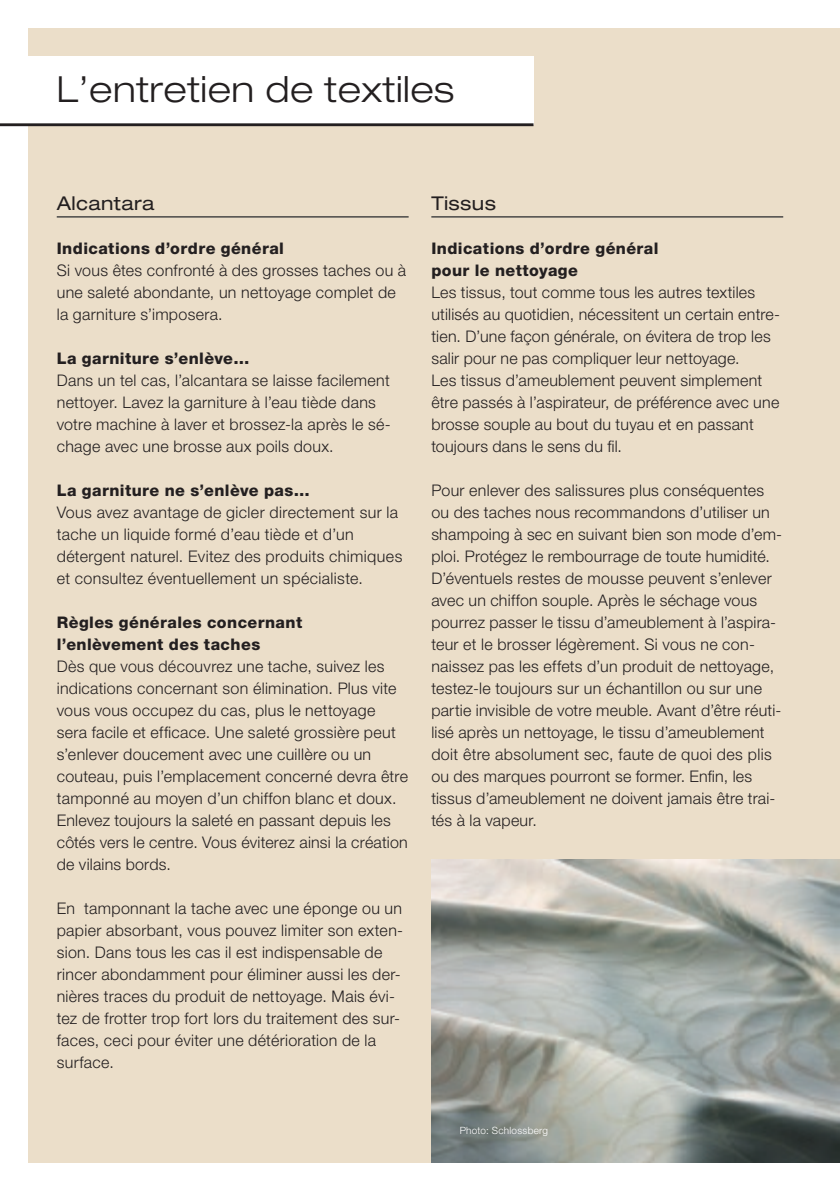
<style>
.page{position:relative;width:840px;height:1191px;background:#fff}
.page>*{position:absolute;margin:0;border:0;box-sizing:border-box;transform-origin:0 0}
.t1{font:300 expanded 36px "Helvetica Neue LT Std";letter-spacing:.015em;color:#231f20}
.t2{font:expanded 19px "Helvetica Neue LT Std";letter-spacing:.02em;color:#231f20}
.t3{font:300 16px/22px "Helvetica Neue LT Std";letter-spacing:.02em;color:#231f20}
.t4{font:800 16px/22px "Helvetica Neue LT Std";letter-spacing:.025em;color:#231f20}
.t5{font:300 10px "Helvetica Neue LT Std";letter-spacing:.03em;color:#fff}
</style>
<div class="page">
<div style="left:28px;top:28px;width:811px;height:1134px;background:#ebdec9"></div>
<img style="left:431px;top:859px;width:408px;height:303px">
<hr style="left:57px;top:216px;width:351px;height:1px;background:#3e3e3f">
<hr style="left:431px;top:216px;width:351px;height:1px;background:#3e3e3f">
<div style="left:0;top:57px;width:533px;height:68px;background:#fff"></div>
<hr style="left:0;top:123px;width:533px;height:3px;background:#231f20">
<h1 class="t1" style="left:57px;top:68px;width:399px">L’entretien de textiles</h1>
<p class="t2" style="left:57px;top:192px;width:99px">Alcantara</p>
<p class="t4" style="left:57px;top:237px;width:229px">Indications d’ordre général</p>
<p class="t3" style="left:57px;top:259px;width:351px">Si vous êtes confronté à des grosses taches ou à une saleté abondante, un nettoyage complet de la garniture s’imposera.</p>
<p class="t4" style="left:57px;top:347px;width:194px">La garniture s’enlève…</p>
<p class="t3" style="left:57px;top:369px;width:335px">Dans un tel cas, l’alcantara se laisse facilement nettoyer. Lavez la garniture à l’eau tiède dans votre machine à laver et brossez-la après le sé&shy;chage avec une brosse aux poils doux.</p>
<p class="t4" style="left:57px;top:479px;width:254px">La garniture ne s’enlève pas…</p>
<p class="t3" style="left:57px;top:501px;width:347px">Vous avez avantage de gicler directement sur la tache un liquide formé d’eau tiède et d’un détergent naturel. Evitez des produits chimiques et consultez éventuellement un spécialiste.</p>
<p class="t4" style="left:57px;top:611px;width:247px">Règles générales concernant l’enlèvement des taches</p>
<p class="t3" style="left:57px;top:655px;width:352px">Dès que vous découvrez une tache, suivez les indications concernant son élimination. Plus vite vous vous occupez du cas, plus le nettoyage sera facile et efficace. Une saleté grossière peut s’enlever doucement avec une cuillère ou un couteau, puis l’emplacement concerné devra être tamponné au moyen d’un chiffon blanc et doux.<br>Enlevez toujours la saleté en passant depuis les côtés vers le centre. Vous éviterez ainsi la création de vilains bords.</p>
<p class="t3" style="left:57px;top:897px;width:347px">En tamponnant la tache avec une éponge ou un papier absorbant, vous pouvez limiter son exten&shy;sion. Dans tous les cas il est indispensable de rincer abondamment pour éliminer aussi les der&shy;nières traces du produit de nettoyage. Mais évi&shy;tez de frotter trop fort lors du traitement des sur&shy;faces, ceci pour éviter une détérioration de la surface.</p>
<p class="t2" style="left:431px;top:192px;width:66px">Tissus</p>
<p class="t4" style="left:431px;top:237px;width:229px">Indications d’ordre général pour le nettoyage</p>
<p class="t3" style="left:431px;top:281px;width:350px">Les tissus, tout comme tous les autres textiles utilisés au quotidien, nécessitent un certain entre&shy;tien. D’une façon générale, on évitera de trop les salir pour ne pas compliquer leur nettoyage.<br>Les tissus d’ameublement peuvent simplement être passés à l’aspirateur, de préférence avec une brosse souple au bout du tuyau et en passant toujours dans le sens du fil.</p>
<p class="t3" style="left:431px;top:479px;width:352px">Pour enlever des salissures plus conséquentes ou des taches nous recommandons d’utiliser un shampoing à sec en suivant bien son mode d’em&shy;ploi. Protégez le rembourrage de toute humidité.<br>D’éventuels restes de mousse peuvent s’enlever avec un chiffon souple. Après le séchage vous pourrez passer le tissu d’ameublement à l’aspira&shy;teur et le brosser légèrement. Si vous ne con&shy;naissez pas les effets d’un produit de nettoyage, testez-le toujours sur un échantillon ou sur une partie invisible de votre meuble. Avant d’être réuti&shy;lisé après un nettoyage, le tissu d’ameublement doit être absolument sec, faute de quoi des plis ou des marques pourront se former. Enfin, les tissus d’ameublement ne doivent jamais être trai&shy;tés à la vapeur.</p>
<p class="t5" style="left:459px;top:1124px;width:90px">Photo: Schlossberg</p>
</div>
